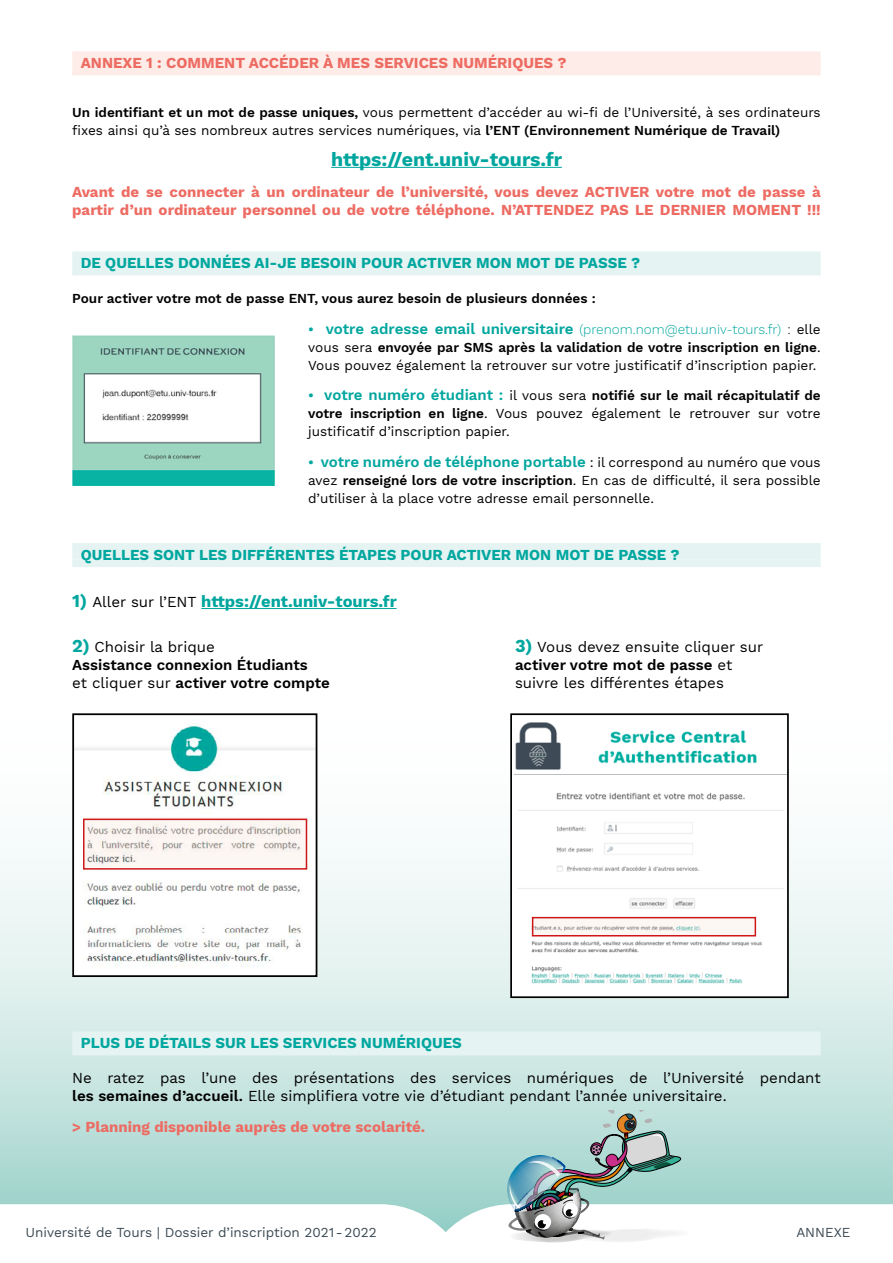
<style>
.page{position:relative;width:893px;height:1263px;background:#fff}
.page>*{position:absolute;margin:0;border:0;box-sizing:border-box;transform-origin:0 0}
.t1{font:700 19.5px "Work Sans";color:#00a69e}
.t2{font:700 16.5px "Work Sans";color:#00a69e}
.t3{font:700 15px/18px "Work Sans";color:#ed6b62}
.t4{font:15px/18px "Work Sans";color:#000}
.t5{font:700 15px "Work Sans";color:#00a79f}
.t6{font:600 15px "Work Sans";color:#00a69e}
.t7{font:600 15px/18px "Work Sans";color:#000}
.t8{font:13.5px/18px "Work Sans";color:#000}
.t9{font:600 13.5px "Work Sans";color:#000}
.t10{font:13.5px "Work Sans";color:#3b4953}
.s1{font-weight:600}
.s2{font-size:13.5px}
.s3{font-weight:300;font-size:13.5px}
.s4{font-weight:300;font-size:13.5px;color:#000}
.s5{font-weight:400;font-size:13.5px;color:#000}
.s6{font-weight:600;color:#00a69e}
.s7{font-weight:600;font-size:15px;color:#00a69e}
.s8{font-size:18px;color:#00a79f}
.s9{font-weight:400;font-size:15px;color:#000}
.s10{font-weight:700;font-size:18px;color:#00a79f}
.s11{font-weight:400}
</style>
<div class="page">
<svg style="left:0;top:713px;width:893px;height:490px"></svg>
<svg style="left:0;top:1203px;width:893px;height:40px"></svg>
<div style="left:72px;top:51px;width:749px;height:17px;background:#fdece7"></div>
<div style="left:72px;top:68px;width:749px;height:7px;background:#fdece7"></div>
<hr style="left:331px;top:167px;width:231px;height:1px;background:#00a69e">
<div style="left:72px;top:251px;width:749px;height:17px;background:#e5f3f2"></div>
<div style="left:72px;top:268px;width:749px;height:7px;background:#e5f3f2"></div>
<div style="left:72px;top:543px;width:749px;height:16px;background:#e5f3f2"></div>
<div style="left:72px;top:559px;width:749px;height:8px;background:#e5f3f2"></div>
<hr style="left:201px;top:608px;width:196px;height:1px;background:#00a69e">
<div style="left:72px;top:1031px;width:749px;height:17px;background:#e5f3f2"></div>
<div style="left:72px;top:1048px;width:749px;height:7px;background:#e5f3f2"></div>
<svg style="left:505px;top:1110px;width:184px;height:132px"></svg>
<img style="left:72px;top:336px;width:202px;height:150px">
<img style="left:75px;top:716px;width:239px;height:258px">
<div style="left:72px;top:713px;width:245px;height:264px;border:2px solid #000"></div>
<svg style="left:83px;top:817px;width:224px;height:50px;fill:#fbf5f3"></svg>
<div style="left:83px;top:819px;width:224px;height:51px;border:2px solid #cd1719"></div>
<div style="left:511px;top:714px;width:277px;height:283px;background:#fff"></div>
<img style="left:515px;top:723px;width:271px;height:261px">
<div style="left:510px;top:713px;width:279px;height:285px;border:2px solid #000"></div>
<svg style="left:535px;top:920px;width:218px;height:13px;fill:#fdf7f4"></svg>
<div style="left:532px;top:917px;width:224px;height:19px;border:2px solid #cd1719"></div>
<p class="t3" style="left:81px;top:55px;width:487px">ANNEXE 1 : COMMENT ACCÉDER À MES SERVICES NUMÉRIQUES ?</p>
<p class="t8" style="left:72px;top:104px;width:750px"><span class="s1">Un identifiant et un mot de passe uniques,</span> vous permettent d’accéder au wi-fi de l’Université, à ses ordinateurs fixes ainsi qu’à ses nombreux autres services numériques, via <span class="s1">l’ENT (Environnement Numérique de Travail)</span></p>
<h1 class="t1" style="left:331px;top:148px;width:233px">https://ent.univ-tours.fr</h1>
<p class="t3" style="left:72px;top:183px;width:750px">Avant de se connecter à un ordinateur de l’université, vous devez ACTIVER votre mot de passe à partir d’un ordinateur personnel ou de votre téléphone. N’ATTENDEZ PAS LE DERNIER MOMENT !!!</p>
<p class="t5" style="left:81px;top:254px;width:561px">DE QUELLES DONNÉES AI-JE BESOIN POUR ACTIVER MON MOT DE PASSE ?</p>
<p class="t9" style="left:72px;top:290px;width:525px">Pour activer votre mot de passe ENT, vous aurez besoin de plusieurs données :</p>
<p class="t6" style="left:308px;top:320px;width:514px"><span class="s2">•</span> votre adresse email universitaire <span class="s3">(prenom.nom@etu.univ-tours.fr)</span> <span class="s4">:</span> <span class="s5">elle</span></p>
<p class="t8" style="left:308px;top:339px;width:514px">vous sera <span class="s1">envoyée par SMS après la validation de votre inscription en ligne</span>.<br>Vous pouvez également la retrouver sur votre justificatif d’inscription papier.</p>
<p class="t8" style="left:308px;top:387px;width:514px;text-align:justify"><span class="s6">•</span> <span class="s7">votre numéro étudiant :</span> il vous sera <span class="s1">notifié sur le mail récapitulatif de votre inscription en ligne</span>. Vous pouvez également le retrouver sur votre justificatif d’inscription papier.</p>
<p class="t6" style="left:308px;top:453px;width:514px"><span class="s2">•</span> votre numéro de téléphone portable <span class="s5">: il correspond au numéro que vous</span></p>
<p class="t8" style="left:308px;top:472px;width:514px">avez <span class="s1">renseigné lors de votre inscription</span>. En cas de difficulté, il sera possible d’utiliser à la place votre adresse email personnelle.</p>
<p class="t5" style="left:81px;top:546px;width:600px">QUELLES SONT LES DIFFÉRENTES ÉTAPES POUR ACTIVER MON MOT DE PASSE ?</p>
<p class="t2" style="left:72px;top:592px;width:326px"><span class="s8">1)</span> <span class="s9">Aller sur l’ENT</span> https://ent.univ-tours.fr</p>
<p class="t7" style="left:72px;top:639px;width:259px"><span class="s10">2)</span> <span class="s11">Choisir la brique<br></span>Assistance connexion Étudiants<br><span class="s11">et cliquer sur</span> activer votre compte</p>
<p class="t4" style="left:515px;top:639px;width:250px"><span class="s10">3)</span> Vous devez ensuite cliquer sur <span class="s1">activer votre mot de passe</span> et suivre les différentes étapes</p>
<p class="t5" style="left:81px;top:1034px;width:383px">PLUS DE DÉTAILS SUR LES SERVICES NUMÉRIQUES</p>
<p class="t4" style="left:72px;top:1069px;width:750px">Ne ratez pas l’une des présentations des services numériques de l’Université pendant <span class="s1">les semaines d’accueil.</span> Elle simplifiera votre vie d’étudiant pendant l’année universitaire.</p>
<p class="t3" style="left:72px;top:1118px;width:354px">&gt; Planning disponible auprès de votre scolarité.</p>
<p class="t10" style="left:26px;top:1225px;width:353px">Université de Tours | Dossier d’inscription 2021-2022</p>
<p class="t10" style="left:796px;top:1225px;width:56px">ANNEXE</p>
</div>
